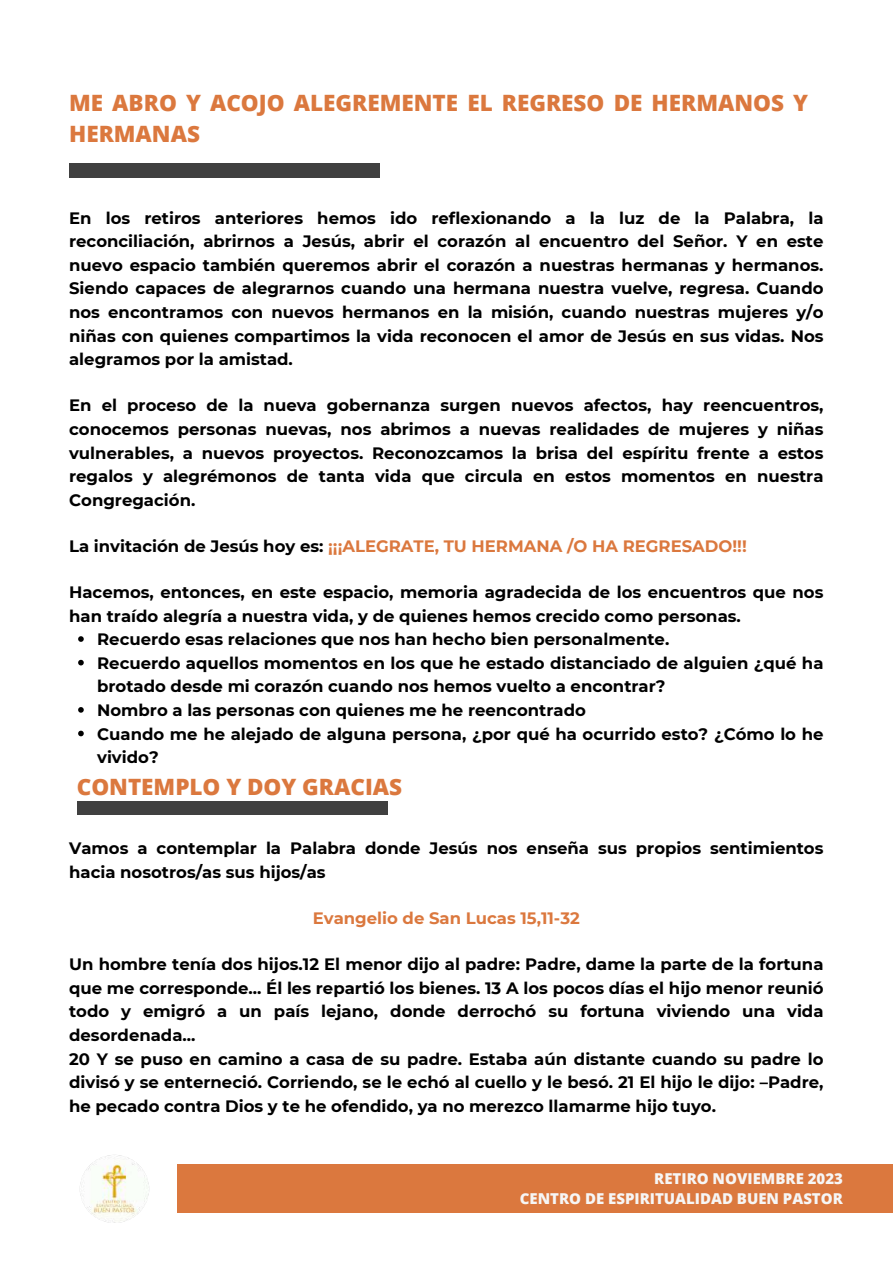
<style>
.page{position:relative;width:893px;height:1264px;background:#fff}
.page>*{position:absolute;margin:0;border:0;box-sizing:border-box;transform-origin:0 0}
.t1{font:800 22.5px/31.5px "Open Sans";color:#db783e}
.t2{font:700 16.5px/23.5px "Montserrat";color:#000}
.t3{font:700 16.5px "Montserrat";color:#db783e}
.t4{font:800 15px/20.2px "Open Sans";color:#f6f6f6;text-align:right}
.s1{color:#000}
</style>
<div class="page">
<img style="left:80px;top:1155px;width:69px;height:67px">
<div style="left:178px;top:1164px;width:714px;height:48px;background:#db783e"></div>
<div style="left:69px;top:163px;width:310px;height:14px;background:#404040"></div>
<svg style="left:78px;top:636px;width:6px;height:6px"></svg>
<svg style="left:78px;top:660px;width:6px;height:5px"></svg>
<svg style="left:78px;top:707px;width:6px;height:5px"></svg>
<svg style="left:78px;top:730px;width:6px;height:6px"></svg>
<div style="left:77px;top:801px;width:310px;height:13px;background:#404040"></div>
<h1 class="t1" style="left:69px;top:86px;width:740px">ME ABRO Y ACOJO ALEGREMENTE EL REGRESO DE HERMANOS Y<br>HERMANAS</h1>
<p class="t2" style="left:69px;top:206px;width:755px;text-align:justify">En los retiros anteriores hemos ido reflexionando a la luz de la Palabra, la reconciliación, abrirnos a Jesús, abrir el corazón al encuentro del Señor. Y en este nuevo espacio también queremos abrir el corazón a nuestras hermanas y hermanos.<br>Siendo capaces de alegrarnos cuando una hermana nuestra vuelve, regresa. Cuando nos encontramos con nuevos hermanos en la misión, cuando nuestras mujeres y/o niñas con quienes compartimos la vida reconocen el amor de Jesús en sus vidas. Nos alegramos por la amistad.</p>
<p class="t2" style="left:69px;top:393px;width:755px;text-align:justify">En el proceso de la nueva gobernanza surgen nuevos afectos, hay reencuentros, conocemos personas nuevas, nos abrimos a nuevas realidades de mujeres y niñas vulnerables, a nuevos proyectos. Reconozcamos la brisa del espíritu frente a estos regalos y alegrémonos de tanta vida que circula en estos momentos en nuestra Congregación.</p>
<p class="t3" style="left:69px;top:536px;width:679px"><span class="s1">La invitación de Jesús hoy es:</span> ¡¡¡ALEGRATE, TU HERMANA /O HA REGRESADO!!!</p>
<p class="t2" style="left:69px;top:580px;width:755px">Hacemos, entonces, en este espacio, memoria agradecida de los encuentros que nos han traído alegría a nuestra vida, y de quienes hemos crecido como personas.</p>
<p class="t2" style="left:97px;top:627px;width:727px">Recuerdo esas relaciones que nos han hecho bien personalmente.<br>Recuerdo aquellos momentos en los que he estado distanciado de alguien ¿qué ha brotado desde mi corazón cuando nos hemos vuelto a encontrar?<br>Nombro a las personas con quienes me he reencontrado<br>Cuando me he alejado de alguna persona, ¿por qué ha ocurrido esto? ¿Cómo lo he vivido?</p>
<h1 class="t1" style="left:77px;top:771px;width:327px">CONTEMPLO Y DOY GRACIAS</h1>
<p class="t2" style="left:69px;top:836px;width:755px">Vamos a contemplar la Palabra donde Jesús nos enseña sus propios sentimientos hacia nosotros/as sus hijos/as</p>
<p class="t3" style="left:313px;top:908px;width:268px">Evangelio de San Lucas 15,11-32</p>
<p class="t2" style="left:69px;top:952px;width:755px">Un hombre tenía dos hijos.12 El menor dijo al padre: Padre, dame la parte de la fortuna que me corresponde... Él les repartió los bienes. 13 A los pocos días el hijo menor reunió todo y emigró a un país lejano, donde derrochó su fortuna viviendo una vida desordenada...<br>20 Y se puso en camino a casa de su padre. Estaba aún distante cuando su padre lo divisó y se enterneció. Corriendo, se le echó al cuello y le besó. 21 El hijo le dijo: –Padre, he pecado contra Dios y te he ofendido, ya no merezco llamarme hijo tuyo.</p>
<p class="t4" style="left:519px;top:1167px;width:324px">RETIRO NOVIEMBRE 2023<br>CENTRO DE ESPIRITUALIDAD BUEN PASTOR</p>
</div>
